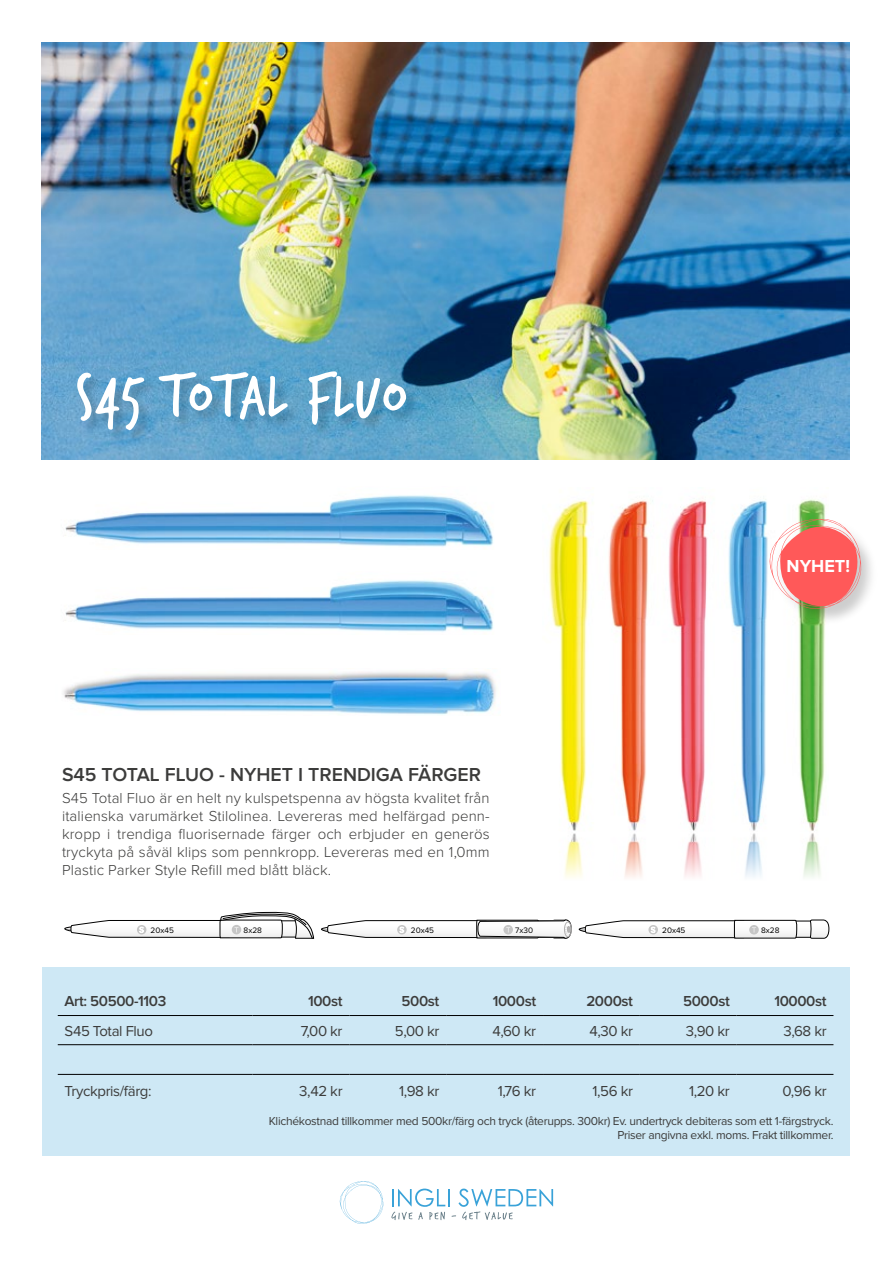
<style>
.page{position:relative;width:893px;height:1263px;background:#fff}
.page>*{position:absolute;margin:0;border:0;box-sizing:border-box;transform-origin:0 0}
.t1{font:63.6px "Trash Hand";letter-spacing:.03em;color:#fff}
.t2{font:600 19.5px "Proxima Nova";color:#3c3c3b}
.t3{font:700 18px "Proxima Nova";color:#fff}
.t4{font:300 15px/18px "Proxima Nova";letter-spacing:.01em;color:#3c3c3b;text-align:justify}
.t5{font:15px "Proxima Nova";letter-spacing:-.025em;color:#3c3c3b}
.t6{font:600 15px "Proxima Nova";letter-spacing:-.025em;color:#3c3c3b}
.t7{font:12px/14.4px "Proxima Nova";letter-spacing:-.025em;color:#3c3c3b;text-align:right}
.t8{font:8.25px "Proxima Nova";color:#000}
.t9{font:6px "Gotham";color:#000}
</style>
<div class="page">
<img style="left:65px;top:495px;width:428px;height:52px">
<svg style="left:339px;top:1181px;width:45px;height:43px"></svg>
<svg style="left:391px;top:1188px;width:162px;height:32px"></svg>
<div style="left:43px;top:967px;width:807px;height:189px;background:#cee8f5"></div>
<hr style="left:58px;top:1015px;width:195px;height:1px;background:#000">
<hr style="left:253px;top:1015px;width:96px;height:1px;background:#000">
<hr style="left:349px;top:1015px;width:97px;height:1px;background:#000">
<hr style="left:446px;top:1015px;width:97px;height:1px;background:#000">
<hr style="left:543px;top:1015px;width:97px;height:1px;background:#000">
<hr style="left:640px;top:1015px;width:97px;height:1px;background:#000">
<hr style="left:737px;top:1015px;width:96px;height:1px;background:#000">
<hr style="left:58px;top:1044px;width:195px;height:1px;background:#000">
<hr style="left:253px;top:1044px;width:96px;height:1px;background:#000">
<hr style="left:349px;top:1044px;width:97px;height:1px;background:#000">
<hr style="left:446px;top:1044px;width:97px;height:1px;background:#000">
<hr style="left:543px;top:1044px;width:97px;height:1px;background:#000">
<hr style="left:640px;top:1044px;width:97px;height:1px;background:#000">
<hr style="left:737px;top:1044px;width:96px;height:1px;background:#000">
<hr style="left:58px;top:1074px;width:195px;height:1px;background:#000">
<hr style="left:253px;top:1074px;width:96px;height:1px;background:#000">
<hr style="left:349px;top:1074px;width:97px;height:1px;background:#000">
<hr style="left:446px;top:1074px;width:97px;height:1px;background:#000">
<hr style="left:543px;top:1074px;width:97px;height:1px;background:#000">
<hr style="left:640px;top:1074px;width:97px;height:1px;background:#000">
<hr style="left:737px;top:1074px;width:96px;height:1px;background:#000">
<img style="left:42px;top:43px;width:808px;height:417px">
<img style="left:549px;top:499px;width:277px;height:379px">
<img style="left:65px;top:580px;width:428px;height:52px">
<img style="left:63px;top:672px;width:433px;height:43px">
<div style="left:770px;top:519px;width:108px;height:107px;background:#000;opacity:.2"></div>
<svg style="left:769px;top:519px;width:93px;height:90px"></svg>
<div style="left:78px;top:372px;width:342px;height:72px;background:#000;opacity:.2"></div>
<svg style="left:797px;top:924px;width:13px;height:11px"></svg>
<svg style="left:810px;top:920px;width:19px;height:19px"></svg>
<svg style="left:65px;top:912px;width:249px;height:26px"></svg>
<svg style="left:579px;top:920px;width:218px;height:18px"></svg>
<svg style="left:321px;top:920px;width:250px;height:19px"></svg>
<h1 class="t1" style="left:76px;top:366px;width:332px">S45 TOTAL FLUO</h1>
<p class="t3" style="left:786px;top:558px;width:65px">NYHET!</p>
<h2 class="t2" style="left:62px;top:765px;width:421px">S45 TOTAL FLUO - NYHET I TRENDIGA FÄRGER</h2>
<p class="t4" style="left:62px;top:790px;width:429px">S45 Total Fluo är en helt ny kulspetspenna av högsta kvalitet från italienska varumärket Stilolinea. Levereras med helfärgad penn&shy;kropp i trendiga fluorisernade färger och erbjuder en generös tryckyta på såväl klips som pennkropp. Levereras med en 1,0mm Plastic Parker Style Refill med blått bläck.</p>
<p class="t8" style="left:244px;top:926px;width:20px">8x28</p>
<p class="t8" style="left:411px;top:926px;width:25px">20x45</p>
<p class="t8" style="left:515px;top:926px;width:19px">7x30</p>
<p class="t8" style="left:662px;top:926px;width:25px">20x45</p>
<p class="t8" style="left:761px;top:926px;width:20px">8x28</p>
<p class="t8" style="left:151px;top:926px;width:25px">20x45</p>
<p class="t9" style="left:234px;top:926px;width:35px">T 8x28 mm</p>
<p class="t6" style="left:65px;top:994px;width:103px">Art: 50500-1103</p>
<p class="t6" style="left:308px;top:994px;width:36px">100st</p>
<p class="t6" style="left:401px;top:994px;width:39px">500st</p>
<p class="t6" style="left:493px;top:994px;width:45px">1000st</p>
<p class="t6" style="left:586px;top:994px;width:48px">2000st</p>
<p class="t6" style="left:683px;top:994px;width:48px">5000st</p>
<p class="t6" style="left:774px;top:994px;width:54px">10000st</p>
<p class="t5" style="left:65px;top:1024px;width:90px">S45 Total Fluo</p>
<p class="t5" style="left:301px;top:1024px;width:43px">7,00 kr</p>
<p class="t5" style="left:395px;top:1024px;width:46px">5,00 kr</p>
<p class="t5" style="left:492px;top:1024px;width:45px">4,60 kr</p>
<p class="t5" style="left:589px;top:1024px;width:45px">4,30 kr</p>
<p class="t5" style="left:686px;top:1024px;width:46px">3,90 kr</p>
<p class="t5" style="left:783px;top:1024px;width:45px">3,68 kr</p>
<p class="t5" style="left:65px;top:1084px;width:88px">Tryckpris/färg:</p>
<p class="t5" style="left:299px;top:1084px;width:45px">3,42 kr</p>
<p class="t5" style="left:399px;top:1084px;width:42px">1,98 kr</p>
<p class="t5" style="left:498px;top:1084px;width:40px">1,76 kr</p>
<p class="t5" style="left:592px;top:1084px;width:42px">1,56 kr</p>
<p class="t5" style="left:689px;top:1084px;width:42px">1,20 kr</p>
<p class="t5" style="left:782px;top:1084px;width:46px">0,96 kr</p>
<p class="t7" style="left:269px;top:1114px;width:566px">Klichékostnad tillkommer med 500kr/färg och tryck (återupps. 300kr) Ev. undertryck debiteras som ett 1-färgstryck.<br>Priser angivna exkl. moms. Frakt tillkommer.</p>
</div>
